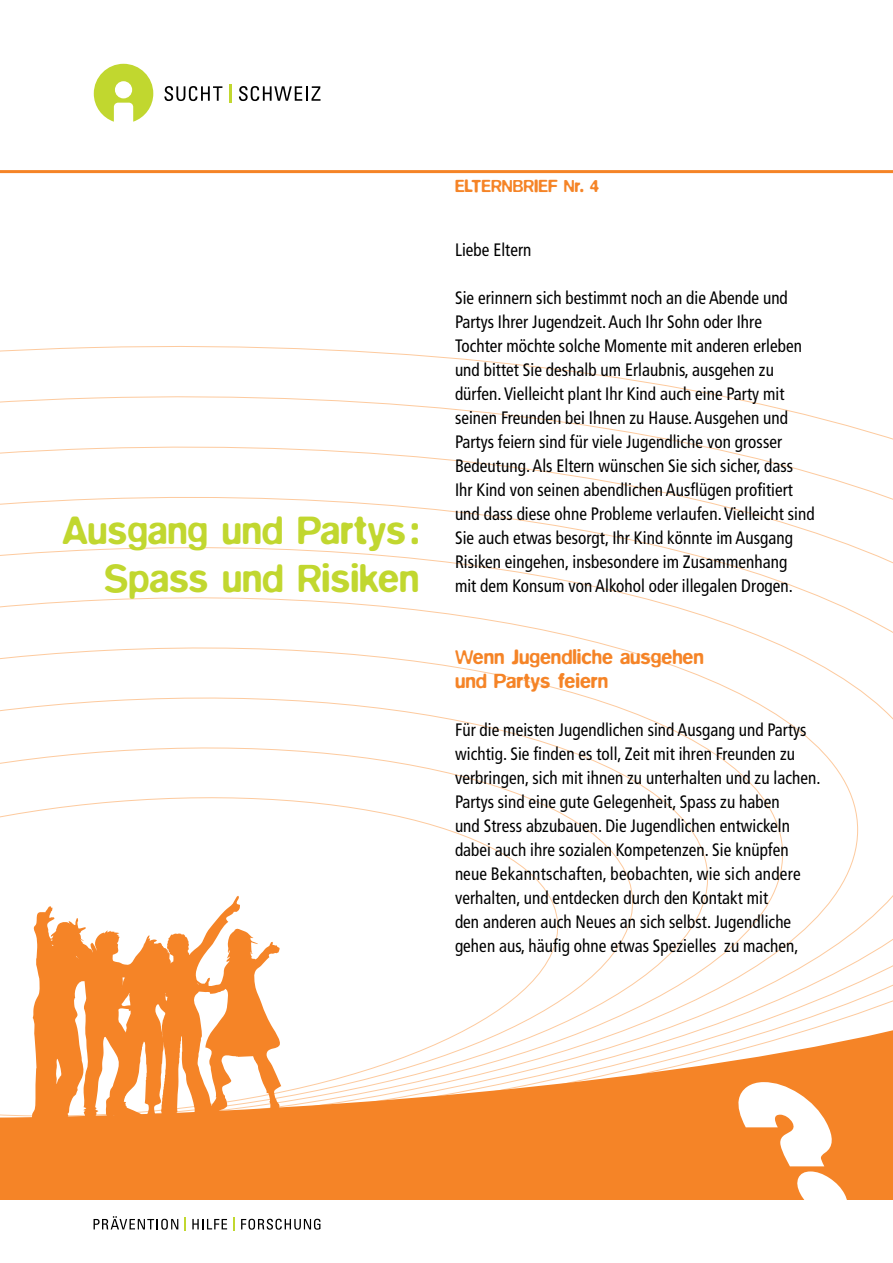
<style>
.page{position:relative;width:893px;height:1263px;background:#fff}
.page>*{position:absolute;margin:0;border:0;box-sizing:border-box;transform-origin:0 0}
.t1{font:500 40.5px/48px "Blur";color:#c1d72f;text-align:right;scale:.95 1}
.t2{font:500 21px/24px "Blur";color:#f58427;scale:.95 1}
.t3{font:condensed 18px/24px "Frutiger";letter-spacing:.005em;color:#000;scale:.95 1}
.t4{font:500 18px "Blur";color:#f58427;scale:.95 1}
</style>
<div class="page">
<svg style="left:0;top:581px;width:858px;height:426px"></svg>
<svg style="left:0;top:631px;width:784px;height:376px"></svg>
<svg style="left:0;top:681px;width:711px;height:326px"></svg>
<svg style="left:0;top:731px;width:638px;height:276px"></svg>
<svg style="left:0;top:781px;width:566px;height:226px"></svg>
<svg style="left:0;top:1007px;width:893px;height:192px;fill:#f58427"></svg>
<svg style="left:31px;top:892px;width:252px;height:242px"></svg>
<svg style="left:737px;top:1082px;width:111px;height:118px"></svg>
<hr style="left:0;top:170px;width:893px;height:3px;background:#f58427">
<svg style="left:94px;top:1216px;width:84px;height:14px"></svg>
<svg style="left:192px;top:1219px;width:35px;height:10px"></svg>
<svg style="left:241px;top:1219px;width:79px;height:11px"></svg>
<svg style="left:185px;top:1217px;width:1px;height:14px"></svg>
<svg style="left:233px;top:1217px;width:2px;height:14px"></svg>
<svg style="left:164px;top:86px;width:58px;height:15px"></svg>
<svg style="left:239px;top:86px;width:81px;height:15px"></svg>
<hr style="left:229px;top:84px;width:3px;height:19px;background:#c1d72f">
<svg style="left:94px;top:64px;width:59px;height:58px"></svg>
<h1 class="t1" style="left:62px;top:506px;width:377px">Ausgang und Partys:<br>Spass und Risiken</h1>
<p class="t4" style="left:455px;top:176px;width:153px">ELTERNBRIEF Nr. 4</p>
<p class="t3" style="left:455px;top:238px;width:82px">Liebe Eltern</p>
<p class="t3" style="left:455px;top:286px;width:380px">Sie erinnern sich bestimmt noch an die Abende und Partys Ihrer Jugendzeit. Auch Ihr Sohn oder Ihre<br>Tochter möchte solche Momente mit anderen erleben und bittet Sie deshalb um Erlaubnis, ausgehen zu dürfen. Vielleicht plant Ihr Kind auch eine Party mit seinen Freunden bei Ihnen zu Hause. Ausgehen und Partys feiern sind für viele Jugendliche von grosser Bedeutung. Als Eltern wünschen Sie sich sicher, dass Ihr Kind von seinen abendlichen Ausflügen profitiert und dass diese ohne Probleme verlaufen. Vielleicht sind Sie auch etwas besorgt, Ihr Kind könnte im Ausgang Risiken eingehen, insbesondere im Zusammenhang<br>mit dem Konsum von Alkohol oder illegalen Drogen.</p>
<p class="t2" style="left:455px;top:645px;width:263px">Wenn Jugendliche ausgehen und Partys feiern</p>
<p class="t3" style="left:455px;top:718px;width:386px">Für die meisten Jugendlichen sind Ausgang und Partys wichtig. Sie finden es toll, Zeit mit ihren Freunden zu verbringen, sich mit ihnen zu unterhalten und zu lachen.<br>Partys sind eine gute Gelegenheit, Spass zu haben<br>und Stress abzubauen. Die Jugendlichen entwickeln dabei auch ihre sozialen Kompetenzen. Sie knüpfen neue Bekanntschaften, beobachten, wie sich andere verhalten, und entdecken durch den Kontakt mit<br>den anderen auch Neues an sich selbst. Jugendliche gehen aus, häufig ohne etwas Spezielles zu machen,</p>
</div>
